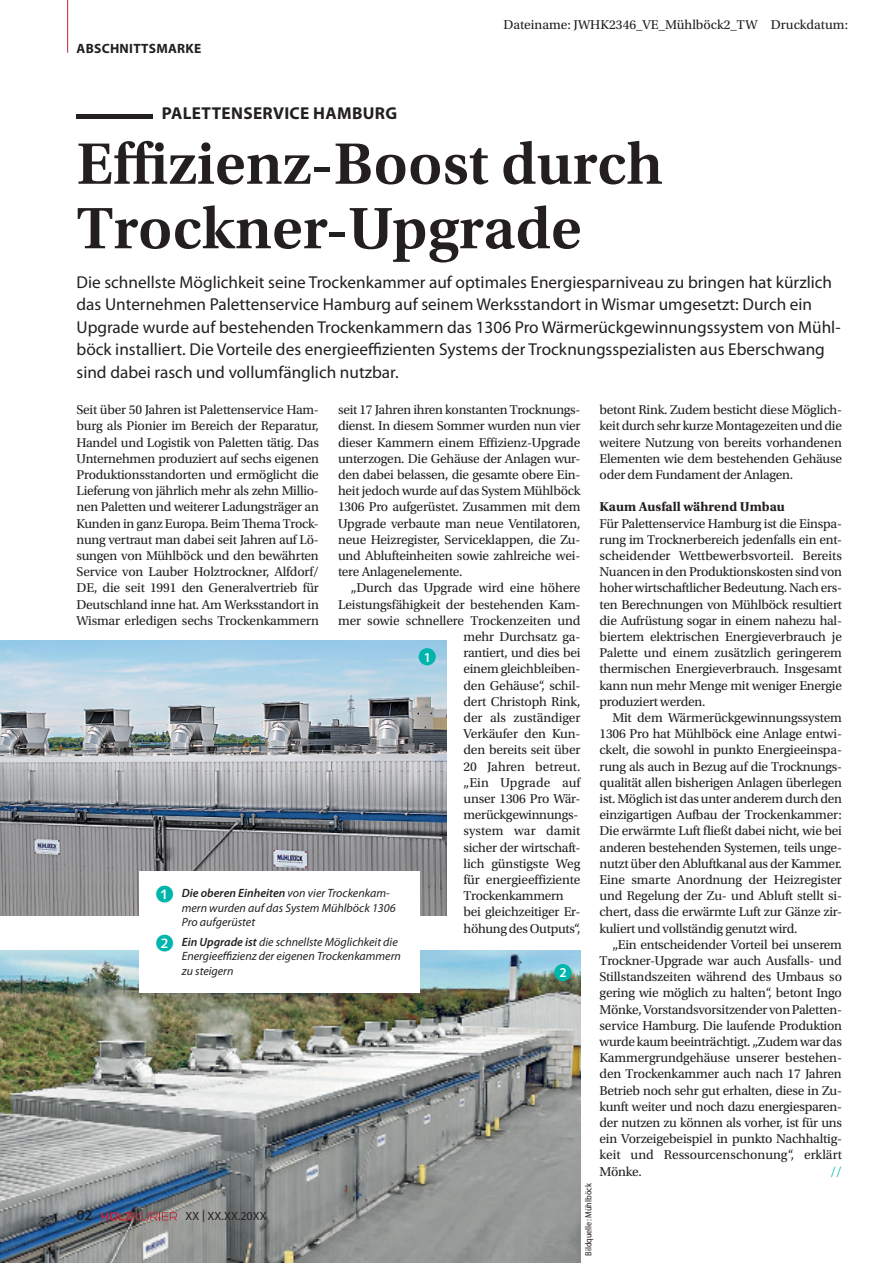
<style>
.page{position:relative;width:893px;height:1263px;background:#fff}
.page>*{position:absolute;margin:0;border:0;box-sizing:border-box;transform-origin:0 0}
.HL_XL{font:600 61.5px/64.5px "Utopia Std";color:#231f20}
.Subhead_Vorspann{font:17.25px/22.5px "Myriad Pro";color:#231f20}
.DZ_mit_Linie{font:700 17.25px "Myriad Pro";letter-spacing:.02em;color:#231f20}
.t1{font:600 15px "Myriad Pro";color:#231f20}
.LT_Einzug{font:13.5px/16.2px "Utopia Std";letter-spacing:-.015em;color:#231f20;text-align:justify}
.LT{font:13.5px/16.2px "Utopia Std";letter-spacing:-.02em;color:#231f20;text-align:justify}
.Zwiti{font:700 13.5px "Utopia Std";color:#231f20}
.t2{font:700 13.5px "Myriad Pro";color:#231f20}
.LT_Einzug-2{font:13.5px "Utopia Std";letter-spacing:.005em;color:#231f20}
.t3{font:600 13.5px "Myriad Pro";color:#fff}
.LT_Einzug-3{font:13.5px "Utopia Std";color:#00b5ac}
.t4{font:italic 12px/14.4px "Myriad Pro";color:#231f20}
.t5{font:12px "Myriad Pro";letter-spacing:.005em;color:#231f20}
.Bildquelle{font:semi-condensed 9px "Myriad Pro";color:#231f20}
.s1{font-family:"Galileo Press Callout";font-style:normal;font-size:17.25px;color:#00b5ac}
.s2{font-weight:600}
</style>
<div class="page">
<img style="left:0;top:641px;width:446px;height:274px">
<img style="left:0;top:950px;width:580px;height:313px">
<div style="left:419px;top:648px;width:17px;height:17px;background:#00b5ac;border-radius:50%"></div>
<div style="left:554px;top:964px;width:17px;height:17px;background:#00b5ac;border-radius:50%"></div>
<div style="left:139px;top:871px;width:281px;height:121px;background:#fff"></div>
<svg style="left:101px;top:1212px;width:76px;height:8px"></svg>
<hr style="left:67px;top:0;width:1px;height:53px;background:#bf263a">
<p class="t2" style="left:77px;top:39px;width:19px">ABSCHNITTSMAR</p>
<p class="t2" style="left:185px;top:39px;width:16px">KE</p>
<p class="LT_Einzug" style="left:504px;top:17px;width:346px">Dateiname: JWHK2346_VE_Mühlböck2_TW Druckdatum:</p>
<h2 class="DZ_mit_Linie" style="left:162px;top:102px;width:237px">PALETTENSERVICE HAMBURG</h2>
<p class="HL_XL" style="left:77px;top:132px;width:588px">Effizienz-Boost durch<br>Trockner-Upgrade</p>
<h2 class="Subhead_Vorspann" style="left:77px;top:270px;width:766px">Die schnellste Möglichkeit seine Trockenkammer auf optimales Energiesparniveau zu bringen hat kürzlich das Unternehmen Palettenservice Hamburg auf seinem Werksstandort in Wismar umgesetzt: Durch ein Upgrade wurde auf bestehenden Trockenkammern das 1306 Pro Wärmerückgewinnungssystem von Mühl&shy;böck installiert. Die Vorteile des energieeffizienten Systems der Trocknungsspezialisten aus Eberschwang sind dabei rasch und vollumfänglich nutzbar.</h2>
<p class="LT" style="left:77px;top:402px;width:244px">Seit über 50 Jahren ist Palettenservice Ham&shy;burg als Pionier im Bereich der Reparatur, Handel und Logistik von Paletten tätig. Das Unternehmen produziert auf sechs eigenen Produktionsstandorten und ermöglicht die Lieferung von jährlich mehr als zehn Millio&shy;nen Paletten und weiterer Ladungsträger an Kunden in ganz Europa. Beim Thema Trock&shy;nung vertraut man dabei seit Jahren auf Lö&shy;sungen von Mühlböck und den bewährten Service von Lauber Holztrockner, Alfdorf/ DE, die seit 1991 den Generalvertrieb für Deutschland inne hat. Am Werksstandort in Wismar erledigen sechs Trockenkammern</p>
<p class="LT" style="left:338px;top:402px;width:244px">seit 17 Jahren ihren konstanten Trocknungs&shy;dienst. In diesem Sommer wurden nun vier dieser Kammern einem Effizienz-Upgrade unterzogen. Die Gehäuse der Anlagen wur&shy;den dabei belassen, die gesamte obere Ein&shy;heit jedoch wurde auf das System Mühlböck 1306 Pro aufgerüstet. Zusammen mit dem Upgrade verbaute man neue Ventilatoren, neue Heizregister, Serviceklappen, die Zu&shy;und Ablufteinheiten sowie zahlreiche wei&shy;tere Anlagenelemente.</p>
<p class="LT_Einzug" style="left:600px;top:402px;width:244px">betont Rink. Zudem besticht diese Möglich&shy;keit durch sehr kurze Montagezeiten und die weitere Nutzung von bereits vorhandenen Elementen wie dem bestehenden Gehäuse oder dem Fundament der Anlagen.</p>
<p class="Zwiti" style="left:600px;top:499px;width:187px">Kaum Ausfall während Umbau</p>
<p class="LT" style="left:600px;top:515px;width:244px">Für Palettenservice Hamburg ist die Einspa&shy;rung im Trocknerbereich jedenfalls ein ent&shy;scheidender Wettbewerbsvorteil. Bereits Nuancen in den Produktionskosten sind von hoher wirtschaftlicher Bedeutung. Nach ers&shy;ten Berechnungen von Mühlböck resultiert die Aufrüstung sogar in einem nahezu hal&shy;biertem elektrischen Energieverbrauch je Palette und einem zusätzlich geringerem thermischen Energieverbrauch. Insgesamt kann nun mehr Menge mit weniger Energie produziert werden.</p>
<p class="LT_Einzug" style="left:600px;top:710px;width:244px;text-indent:13px">Mit dem Wärmerückgewinnungssystem 1306 Pro hat Mühlböck eine Anlage entwi&shy;ckelt, die sowohl in punkto Energieeinspa&shy;rung als auch in Bezug auf die Trocknungs&shy;qualität allen bisherigen Anlagen überlegen ist. Möglich ist das unter anderem durch den einzigartigen Aufbau der Trockenkammer:<br>Die erwärmte Luft fließt dabei nicht, wie bei anderen bestehenden Systemen, teils unge&shy;nutzt über den Abluftkanal aus der Kammer.<br>Eine smarte Anordnung der Heizregister und Regelung der Zu- und Abluft stellt si&shy;chert, dass die erwärmte Luft zur Gänze zir&shy;kuliert und vollständig genutzt wird.</p>
<p class="LT_Einzug" style="left:600px;top:936px;width:244px;text-indent:13px">„Ein entscheidender Vorteil bei unserem Trockner-Upgrade war auch Ausfalls- und Stillstandszeiten während des Umbaus so gering wie möglich zu halten“, betont Ingo Mönke, Vorstandsvorsitzender von Paletten&shy;service Hamburg. Die laufende Produktion wurde kaum beeinträchtigt. „Zudem war das Kammergrundgehäuse unserer bestehen&shy;den Trockenkammer auch nach 17 Jahren Betrieb noch sehr gut erhalten, diese in Zu&shy;kunft weiter und noch dazu energiesparen&shy;der nutzen zu können als vorher, ist für uns ein Vorzeigebeispiel in punkto Nachhaltig&shy;keit und Ressourcenschonung“, erklärt Mönke.</p>
<p class="LT_Einzug" style="left:351px;top:580px;width:231px">„Durch das Upgrade wird eine höhere</p>
<p class="LT_Einzug" style="left:338px;top:596px;width:244px">Leistungsfähigkeit der bestehenden Kam-</p>
<p class="LT_Einzug" style="left:338px;top:612px;width:244px">mer sowie schnellere Trockenzeiten und</p>
<p class="LT_Einzug" style="left:463px;top:629px;width:118px">mehr Durchsatz ga-</p>
<p class="LT_Einzug" style="left:463px;top:645px;width:118px">rantiert, und dies bei</p>
<p class="LT_Einzug" style="left:463px;top:661px;width:118px">einem gleichbleiben-</p>
<p class="LT_Einzug" style="left:463px;top:677px;width:118px">den Gehäuse“, schil-</p>
<p class="LT_Einzug" style="left:463px;top:693px;width:118px">dert Christoph Rink,</p>
<p class="LT_Einzug" style="left:463px;top:710px;width:118px">der als zuständiger</p>
<p class="LT_Einzug" style="left:463px;top:726px;width:118px">Verkäufer den Kun-</p>
<p class="LT_Einzug" style="left:463px;top:742px;width:118px">den bereits seit über</p>
<p class="LT_Einzug" style="left:463px;top:758px;width:118px">20 Jahren betreut.</p>
<p class="LT_Einzug-2" style="left:463px;top:775px;width:118px">„Ein Upgrade auf</p>
<p class="LT_Einzug" style="left:463px;top:791px;width:118px">unser 1306 Pro Wär-</p>
<p class="LT_Einzug" style="left:463px;top:807px;width:116px">merückgewinnungs-</p>
<p class="LT_Einzug" style="left:463px;top:823px;width:118px">system war damit</p>
<p class="LT_Einzug" style="left:463px;top:839px;width:118px">sicher der wirtschaft-</p>
<p class="LT_Einzug" style="left:463px;top:855px;width:118px">lich günstigste Weg</p>
<p class="LT_Einzug" style="left:463px;top:872px;width:118px">für energieeffiziente</p>
<p class="LT_Einzug" style="left:463px;top:888px;width:102px">Trockenkammern</p>
<p class="LT_Einzug" style="left:463px;top:904px;width:118px">bei gleichzeitiger Er-</p>
<p class="LT_Einzug" style="left:463px;top:920px;width:118px">höhung des Outputs“,</p>
<p class="t3" style="left:424px;top:648px;width:9px">1</p>
<p class="t4" style="left:182px;top:886px;width:215px;text-indent:-26px"><span class="s1">1</span> <span class="s2">Die oberen Einheiten</span> von vier Trockenkam&shy;mern wurden auf das System Mühlböck 1306<br>Pro aufgerüstet</p>
<p class="t4" style="left:182px;top:934px;width:221px;text-indent:-26px"><span class="s1">2</span> <span class="s2">Ein Upgrade ist</span> die schnellste Möglichkeit die<br>Energieeffizienz der eigenen Trockenkammern zu steigern</p>
<p class="t3" style="left:559px;top:964px;width:9px">2</p>
<p class="LT_Einzug-3" style="left:830px;top:1164px;width:13px">//</p>
<p class="t1" style="left:77px;top:1206px;width:18px">02</p>
<p class="t5" style="left:186px;top:1209px;width:83px">XX | XX.XX.20XX</p>
<p class="Bildquelle" style="left:583px;top:1256px;width:74px;rotate:-90deg">Bildquelle: Mühlböck</p>
</div>
